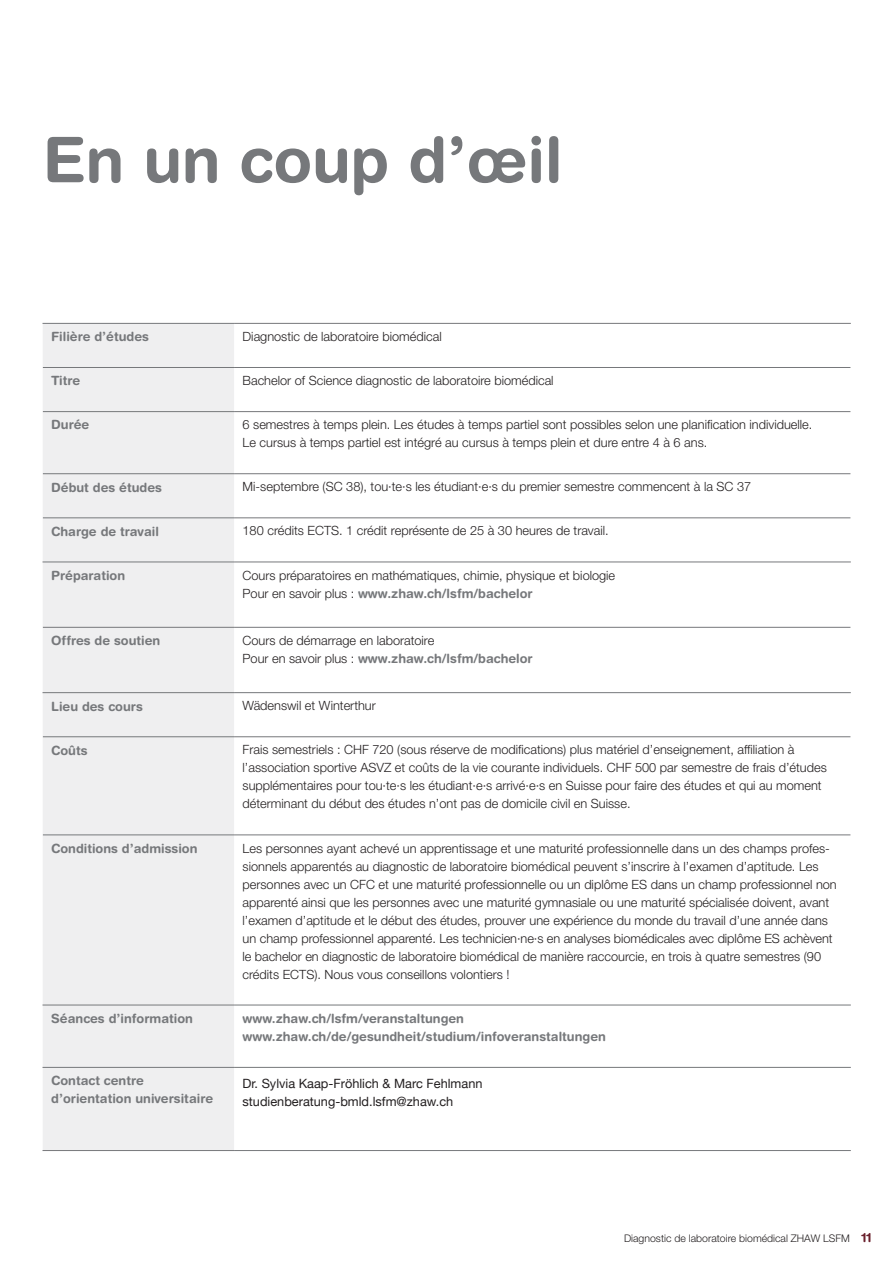
<style>
.page{position:relative;width:893px;height:1263px;background:#fff}
.page>*{position:absolute;margin:0;border:0;box-sizing:border-box;transform-origin:0 0}
._03_Übertitel{font:700 63px "Helvetica Rounded LT Std";color:#76787b}
._03_Übertitel-2{font:300 12.75px/18px "Helvetica Neue LT Pro";color:#231f20}
._03_Übertitel-3{font:700 12.75px/18px "Helvetica Rounded LT Std";color:#76787b}
._03_Übertitel-4{font:12.75px "Helvetica Neue";color:#231f20}
.t1{font:300 10.5px "Helvetica Neue LT Pro";color:#231f20}
.s1{font-family:"Helvetica Rounded LT Std";font-weight:700;color:#76787b}
.s2{font-family:"Helvetica Rounded LT Std";font-weight:700;font-size:12.75px;color:#6a202c}
</style>
<div class="page">
<div style="left:43px;top:324px;width:191px;height:826px;background:#efeff0"></div>
<hr style="left:43px;top:411px;width:191px;height:1px;background:#76787b">
<hr style="left:234px;top:411px;width:616px;height:1px;background:#76787b">
<hr style="left:43px;top:473px;width:191px;height:1px;background:#76787b">
<hr style="left:234px;top:473px;width:616px;height:1px;background:#76787b">
<hr style="left:43px;top:518px;width:191px;height:1px;background:#76787b">
<hr style="left:234px;top:518px;width:616px;height:1px;background:#76787b">
<hr style="left:43px;top:562px;width:191px;height:1px;background:#76787b">
<hr style="left:234px;top:562px;width:617px;height:1px;background:#76787b">
<hr style="left:43px;top:367px;width:191px;height:1px;background:#76787b">
<hr style="left:234px;top:367px;width:616px;height:1px;background:#76787b">
<hr style="left:43px;top:627px;width:191px;height:1px;background:#76787b">
<hr style="left:234px;top:627px;width:616px;height:1px;background:#76787b">
<hr style="left:43px;top:692px;width:191px;height:1px;background:#76787b">
<hr style="left:234px;top:692px;width:617px;height:1px;background:#76787b">
<hr style="left:43px;top:736px;width:191px;height:1px;background:#76787b">
<hr style="left:234px;top:736px;width:616px;height:1px;background:#76787b">
<hr style="left:43px;top:835px;width:191px;height:1px;background:#76787b">
<hr style="left:234px;top:835px;width:616px;height:1px;background:#76787b">
<hr style="left:43px;top:1005px;width:191px;height:1px;background:#76787b">
<hr style="left:234px;top:1005px;width:617px;height:1px;background:#76787b">
<hr style="left:43px;top:1067px;width:191px;height:1px;background:#76787b">
<hr style="left:234px;top:1067px;width:617px;height:1px;background:#76787b">
<hr style="left:43px;top:1150px;width:191px;height:1px;background:#76787b">
<hr style="left:234px;top:1150px;width:617px;height:1px;background:#76787b">
<hr style="left:43px;top:323px;width:191px;height:1px;background:#76787b">
<hr style="left:234px;top:323px;width:617px;height:1px;background:#76787b">
<p class="_03_Übertitel" style="left:43px;top:122px;width:521px">En un coup d’œil</p>
<p class="_03_Übertitel-3" style="left:51px;top:327px;width:99px">Filière d’études</p>
<p class="_03_Übertitel-2" style="left:243px;top:327px;width:201px">Diagnostic de laboratoire biomédical</p>
<p class="_03_Übertitel-3" style="left:51px;top:372px;width:31px">Titre</p>
<p class="_03_Übertitel-2" style="left:243px;top:371px;width:313px">Bachelor of Science diagnostic de laboratoire biomédical</p>
<p class="_03_Übertitel-3" style="left:51px;top:416px;width:40px">Durée</p>
<p class="_03_Übertitel-2" style="left:243px;top:415px;width:571px">6 semestres à temps plein. Les études à temps partiel sont possibles selon une planification individuelle.</p>
<p class="_03_Übertitel-2" style="left:243px;top:433px;width:466px">Le cursus à temps partiel est intégré au cursus à temps plein et dure entre 4 à 6 ans.</p>
<p class="_03_Übertitel-3" style="left:51px;top:478px;width:112px">Début des études</p>
<p class="_03_Übertitel-2" style="left:243px;top:477px;width:510px">Mi-septembre (SC 38), tou·te·s les étudiant·e·s du premier semestre commencent à la SC 37</p>
<p class="_03_Übertitel-3" style="left:51px;top:522px;width:109px">Charge de travail</p>
<p class="_03_Übertitel-2" style="left:243px;top:522px;width:368px">180 crédits ECTS. 1 crédit représente de 25 à 30 heures de travail.</p>
<p class="_03_Übertitel-3" style="left:51px;top:566px;width:76px">Préparation</p>
<p class="_03_Übertitel-2" style="left:243px;top:566px;width:374px">Cours préparatoires en mathématiques, chimie, physique et biologie<br>Pour en savoir plus : <span class="s1">www.zhaw.ch/lsfm/bachelor</span></p>
<p class="_03_Übertitel-3" style="left:51px;top:631px;width:111px">Offres de soutien</p>
<p class="_03_Übertitel-2" style="left:243px;top:631px;width:292px">Cours de démarrage en laboratoire<br>Pour en savoir plus : <span class="s1">www.zhaw.ch/lsfm/bachelor</span></p>
<p class="_03_Übertitel-3" style="left:51px;top:697px;width:93px">Lieu des cours</p>
<p class="_03_Übertitel-2" style="left:243px;top:696px;width:135px">Wädenswil et Winterthur</p>
<p class="_03_Übertitel-3" style="left:51px;top:741px;width:38px">Coûts</p>
<p class="_03_Übertitel-2" style="left:243px;top:741px;width:586px">Frais semestriels : CHF 720 (sous réserve de modifications) plus matériel d’enseignement, affiliation à l’association sportive ASVZ et coûts de la vie courante individuels. CHF 500 par semestre de frais d’études supplémentaires pour tou·te·s les étudiant·e·s arrivé·e·s en Suisse pour faire des études et qui au moment déterminant du début des études n’ont pas de domicile civil en Suisse.</p>
<p class="_03_Übertitel-3" style="left:51px;top:839px;width:148px">Conditions d’admission</p>
<p class="_03_Übertitel-2" style="left:243px;top:839px;width:596px">Les personnes ayant achevé un apprentissage et une maturité professionnelle dans un des champs profes&shy;sionnels apparentés au diagnostic de laboratoire biomédical peuvent s’inscrire à l’examen d’aptitude. Les personnes avec un CFC et une maturité professionnelle ou un diplôme ES dans un champ professionnel non apparenté ainsi que les personnes avec une maturité gymnasiale ou une maturité spécialisée doivent, avant l’examen d’aptitude et le début des études, prouver une expérience du monde du travail d’une année dans un champ professionnel apparenté. Les technicien·ne·s en analyses biomédicales avec diplôme ES achèvent le bachelor en diagnostic de laboratoire biomédical de manière raccourcie, en trois à quatre semestres (90 crédits ECTS). Nous vous conseillons volontiers !</p>
<p class="_03_Übertitel-3" style="left:51px;top:1009px;width:143px">Séances d’information</p>
<p class="_03_Übertitel-3" style="left:243px;top:1009px;width:223px">www.zhaw.ch/lsfm/veranstaltungen</p>
<p class="_03_Übertitel-3" style="left:243px;top:1027px;width:365px">www.zhaw.ch/de/gesundheit/studium/infoveranstaltungen</p>
<p class="_03_Übertitel-3" style="left:51px;top:1071px;width:163px">Contact centre d’orientation universitaire</p>
<p class="_03_Übertitel-4" style="left:243px;top:1074px;width:241px">Dr. Sylvia Kaap-Fröhlich &amp; Marc Fehlmann</p>
<p class="_03_Übertitel-4" style="left:243px;top:1092px;width:212px">studienberatung-bmld.lsfm@zhaw.ch</p>
<p class="t1" style="left:624px;top:1231px;width:249px">Diagnostic de laboratoire biomédical ZHAW LSFM <span class="s2">11</span></p>
</div>
